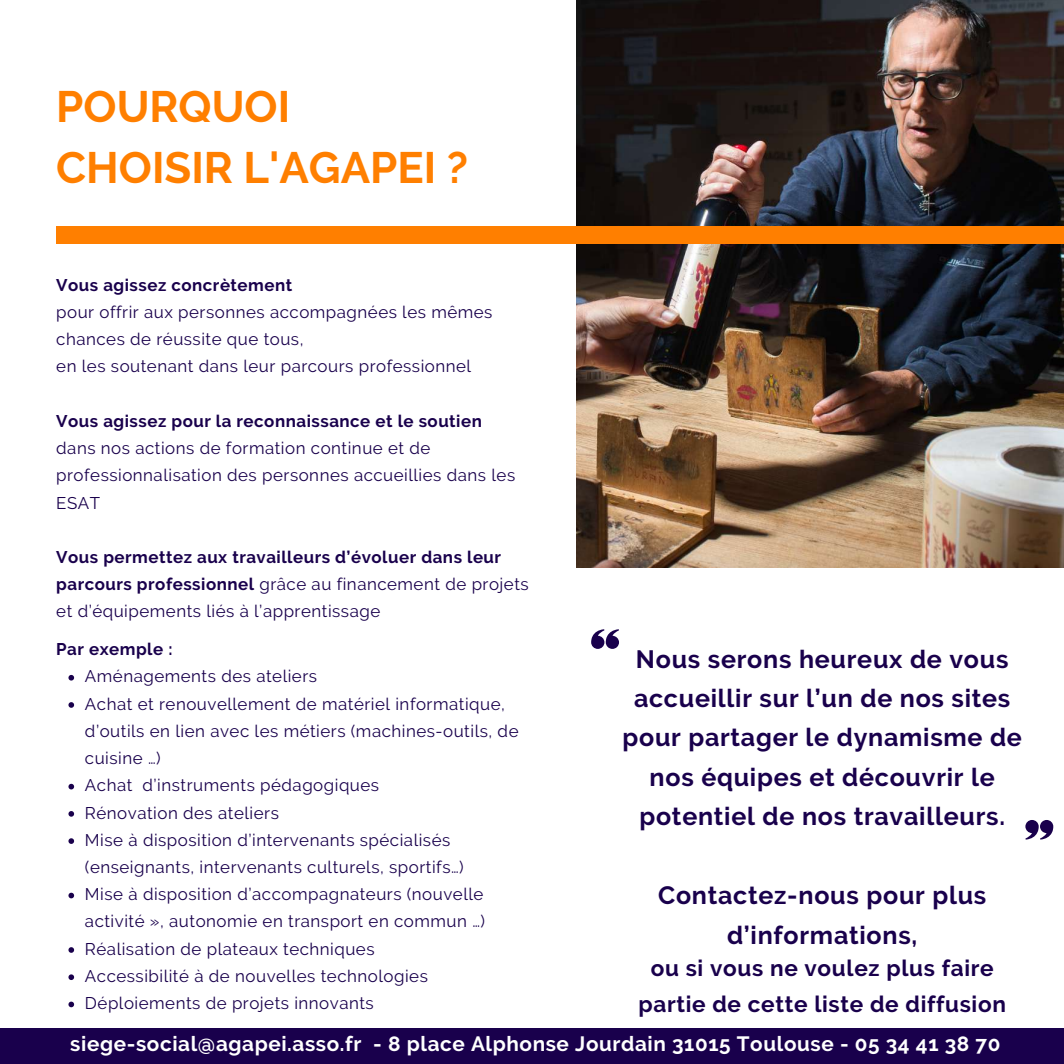
<style>
.page{position:relative;width:1064px;height:1064px;background:#fff}
.page>*{position:absolute;margin:0;border:0;box-sizing:border-box;transform-origin:0 0}
.t1{font:700 43.75px/61px "Raleway";color:#ff7f00}
.t2{font:700 25px/39.4px "Raleway";letter-spacing:.03em;color:#19004c;text-align:center}
.t3{font:700 22.5px/35.6px "Raleway";letter-spacing:.03em;color:#19004c;text-align:center}
.t4{font:700 20.62px "Raleway";letter-spacing:.03em;color:#fff}
.t5{font:16.88px/27.2px "Raleway";letter-spacing:.03em;color:#19004c}
.t6{font:700 16.88px/27.2px "Raleway";letter-spacing:.03em;color:#19004c}
.s1{font-weight:400}
</style>
<div class="page">
<img style="left:576px;top:0;width:487px;height:567px">
<div style="left:56px;top:227px;width:1007px;height:16px;background:#ff7f00"></div>
<svg style="left:68px;top:674px;width:6px;height:6px"></svg>
<svg style="left:68px;top:702px;width:6px;height:5px"></svg>
<svg style="left:68px;top:783px;width:6px;height:6px"></svg>
<svg style="left:68px;top:811px;width:6px;height:5px"></svg>
<svg style="left:68px;top:838px;width:6px;height:5px"></svg>
<svg style="left:68px;top:892px;width:6px;height:6px"></svg>
<svg style="left:68px;top:947px;width:6px;height:5px"></svg>
<svg style="left:68px;top:974px;width:6px;height:5px"></svg>
<svg style="left:68px;top:1001px;width:6px;height:5px"></svg>
<div style="left:0;top:1027px;width:1063px;height:36px;background:#19004c"></div>
<svg style="left:591px;top:629px;width:28px;height:19px"></svg>
<svg style="left:1025px;top:820px;width:27px;height:19px"></svg>
<h1 class="t1" style="left:56px;top:76px;width:413px">POURQUOI<br>CHOISIR L'AGAPEI ?</h1>
<p class="t6" style="left:56px;top:271px;width:237px">Vous agissez concrètement</p>
<p class="t5" style="left:56px;top:298px;width:437px">pour offrir aux personnes accompagnées les mêmes chances de réussite que tous,<br>en les soutenant dans leur parcours professionnel</p>
<p class="t6" style="left:56px;top:407px;width:427px">Vous agissez pour la reconnaissance et le soutien</p>
<p class="t5" style="left:56px;top:434px;width:460px">dans nos actions de formation continue et de professionnalisation des personnes accueillies dans les<br>ESAT</p>
<p class="t6" style="left:56px;top:543px;width:474px">Vous permettez aux travailleurs d’évoluer dans leur parcours professionnel <span class="s1">grâce au financement de projets et d’équipements liés à l’apprentissage</span></p>
<p class="t6" style="left:56px;top:635px;width:118px">Par exemple :</p>
<h2 class="t2" style="left:622px;top:638px;width:401px">Nous serons heureux de vous accueillir sur l’un de nos sites pour partager le dynamisme de nos équipes et découvrir le potentiel de nos travailleurs.</h2>
<p class="t5" style="left:85px;top:662px;width:435px">Aménagements des ateliers<br>Achat et renouvellement de matériel informatique, d’outils en lien avec les métiers (machines-outils, de cuisine …)<br>Achat d’instruments pédagogiques<br>Rénovation des ateliers<br>Mise à disposition d’intervenants spécialisés (enseignants, intervenants culturels, sportifs…)<br>Mise à disposition d’accompagnateurs (nouvelle activité », autonomie en transport en commun …)<br>Réalisation de plateaux techniques<br>Accessibilité à de nouvelles technologies Déploiements de projets innovants</p>
<h2 class="t2" style="left:658px;top:875px;width:330px">Contactez-nous pour plus d’informations,</h2>
<h3 class="t3" style="left:638px;top:949px;width:369px">ou si vous ne voulez plus faire partie de cette liste de diffusion</h3>
<p class="t4" style="left:70px;top:1030px;width:931px">siege-social@agapei.asso.fr - 8 place Alphonse Jourdain 31015 Toulouse - 05 34 41 38 70</p>
</div>
